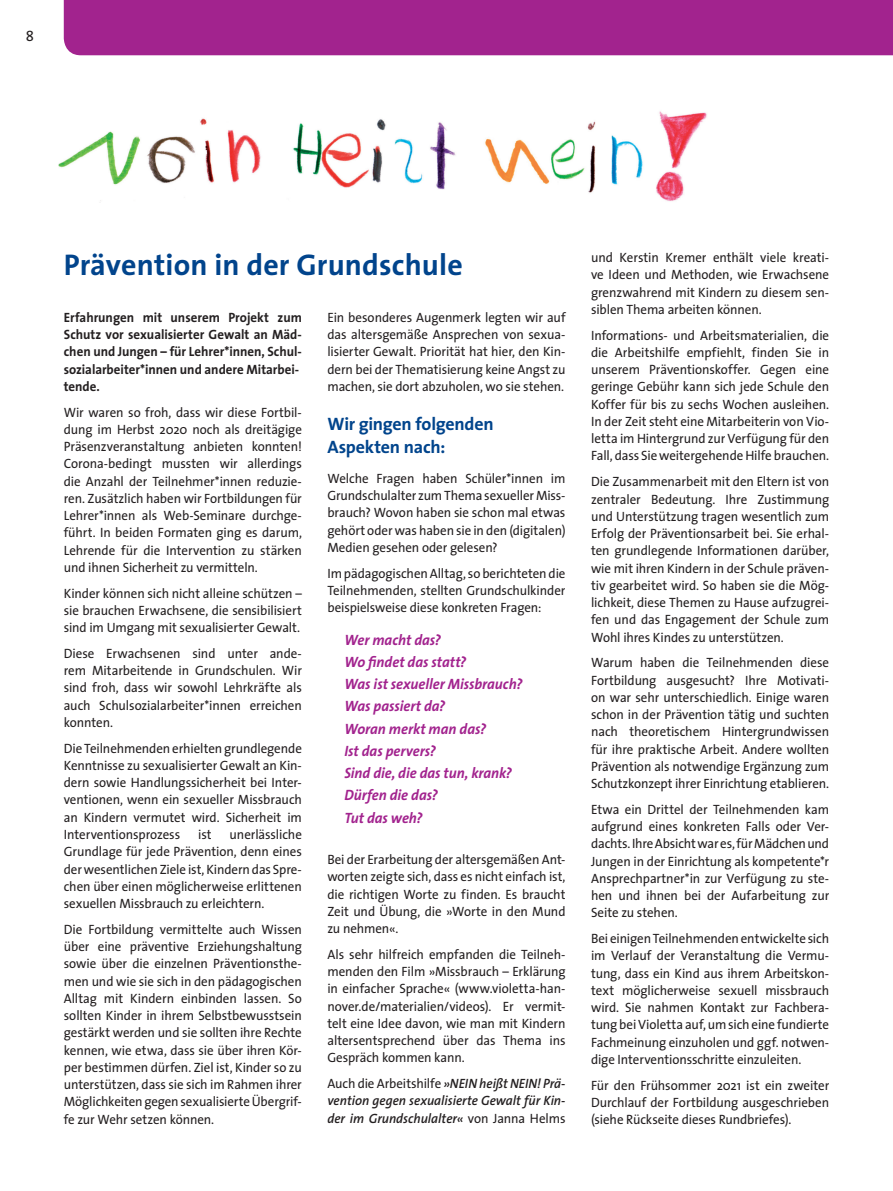
<style>
.page{position:relative;width:893px;height:1191px;background:#fff}
.page>*{position:absolute;margin:0;border:0;box-sizing:border-box;transform-origin:0 0}
.t1{font:700 30px "The Sans";letter-spacing:.005em;color:#01448c}
.t2{font:700 18px/22.5px "The Sans";letter-spacing:-.01em;color:#01448c}
.t3{font:italic 700 15px/22.2px "The Sans";letter-spacing:-.005em;color:#a2238e;scale:.96 1}
.t4{font:15px "The Sans Regular Caps";color:#231f20}
.t5{font:13.5px/17.2px "The Sans";letter-spacing:-.01em;color:#231f20;text-align:justify;scale:.96 1}
.t6{font:700 13.5px/17.2px "The Sans";color:#231f20;scale:.96 1}
.t7{font:italic 600 13.5px/17.2px "The Sans";color:#231f20;text-align:justify;scale:.96 1}
.s1{font-weight:400;font-style:normal}
</style>
<div class="page">
<div style="left:64px;top:0;width:829px;height:55px;background:#a2238e"></div>
<img style="left:58px;top:111px;width:649px;height:90px">
<p class="t4" style="left:26px;top:28px;width:10px">8</p>
<h1 class="t1" style="left:64px;top:239px;width:400px">Prävention in der Grundschule</h1>
<p class="t6" style="left:64px;top:308px;width:250px">Erfahrungen mit unserem Projekt zum Schutz vor sexualisierter Gewalt an Mäd&shy;chen und Jungen – für Lehrer*innen, Schul&shy;sozialarbeiter*innen und andere Mitarbei&shy;tende.</p>
<p class="t5" style="left:64px;top:403px;width:250px">Wir waren so froh, dass wir diese Fortbil&shy;dung im Herbst 2020 noch als dreitägige Präsenzveranstaltung anbieten konnten!<br>Corona-bedingt mussten wir allerdings die Anzahl der Teilnehmer*innen reduzie&shy;ren. Zusätzlich haben wir Fortbildungen für Lehrer*innen als Web-Seminare durchge&shy;führt. In beiden Formaten ging es darum, Lehrende für die Intervention zu stärken und ihnen Sicherheit zu vermitteln.</p>
<p class="t5" style="left:64px;top:584px;width:250px">Kinder können sich nicht alleine schützen – sie brauchen Erwachsene, die sensibilisiert sind im Umgang mit sexualisierter Gewalt.</p>
<p class="t5" style="left:64px;top:644px;width:250px">Diese Erwachsenen sind unter ande&shy;rem Mitarbeitende in Grundschulen. Wir sind froh, dass wir sowohl Lehrkräfte als auch Schulsozialarbeiter*innen erreichen konnten.</p>
<p class="t5" style="left:64px;top:739px;width:250px">Die Teilnehmenden erhielten grundlegende Kenntnisse zu sexualisierter Gewalt an Kin&shy;dern sowie Handlungssicherheit bei Inter&shy;ventionen, wenn ein sexueller Missbrauch an Kindern vermutet wird. Sicherheit im Interventionsprozess</p>
<p class="t5" style="left:327px;top:308px;width:250px">Ein besonderes Augenmerk legten wir auf das altersgemäße Ansprechen von sexua&shy;lisierter Gewalt. Priorität hat hier, den Kin&shy;dern bei der Thematisierung keine Angst zu machen, sie dort abzuholen, wo sie stehen.</p>
<h2 class="t2" style="left:327px;top:412px;width:168px">Wir gingen folgenden<br>Aspekten nach:</h2>
<p class="t5" style="left:327px;top:469px;width:250px">Welche Fragen haben Schüler*innen im Grundschulalter zum Thema sexueller Miss&shy;brauch? Wovon haben sie schon mal etwas gehört oder was haben sie in den (digitalen)<br>Medien gesehen oder gelesen?</p>
<p class="t5" style="left:327px;top:564px;width:250px">Im pädagogischen Alltag, so berichteten die Teilnehmenden, stellten Grundschulkinder beispielsweise diese konkreten Fragen:</p>
<p class="t3" style="left:344px;top:628px;width:187px">Wer macht das?<br>Wo findet das statt?<br>Was ist sexueller Missbrauch?<br>Was passiert da?<br>Woran merkt man das?<br>Ist das pervers?<br>Sind die, die das tun, krank?<br>Dürfen die das?<br>Tut das weh?</p>
<p class="t5" style="left:327px;top:850px;width:250px">Bei der Erarbeitung der altersgemäßen Ant&shy;worten zeigte sich, dass es nicht einfach ist, die richtigen Worte zu finden. Es braucht Zeit und Übung, die »Worte in den Mund zu nehmen«.</p>
<p class="t5" style="left:327px;top:945px;width:250px">Als sehr hilfreich empfanden die Teilneh&shy;menden den Film »Missbrauch – Erklärung in einfacher Sprache« (www.violetta-han&shy;nover.de/materialien/videos). Er vermit&shy;telt eine Idee davon, wie man mit Kindern altersentsprechend über das Thema ins Gespräch kommen kann.</p>
<p class="t7" style="left:327px;top:1074px;width:250px"><span class="s1">Auch die Arbeitshilfe</span> »NEIN heißt NEIN! Prä&shy;vention gegen sexualisierte Gewalt für Kin&shy;der im Grundschulalter« <span class="s1">von Janna Helms</span></p>
<p class="t5" style="left:64px;top:825px;width:250px;text-indent:166px">unerlässliche Grundlage für jede Prävention, denn eines der wesentlichen Ziele ist, Kindern das Spre&shy;chen über einen möglicherweise erlittenen sexuellen Missbrauch zu erleichtern.</p>
<p class="t5" style="left:64px;top:920px;width:250px">Die Fortbildung vermittelte auch Wissen über eine präventive Erziehungshaltung sowie über die einzelnen Präventionsthe&shy;men und wie sie sich in den pädagogischen Alltag mit Kindern einbinden lassen. So sollten Kinder in ihrem Selbstbewusstsein gestärkt werden und sie sollten ihre Rechte kennen, wie etwa, dass sie über ihren Kör&shy;per bestimmen dürfen. Ziel ist, Kinder so zu unterstützen, dass sie sich im Rahmen ihrer Möglichkeiten gegen sexualisierte Übergrif&shy;fe zur Wehr setzen können.</p>
<p class="t5" style="left:198px;top:825px;width:16px">ist</p>
<p class="t5" style="left:591px;top:248px;width:250px">und Kerstin Kremer enthält viele kreati&shy;ve Ideen und Methoden, wie Erwachsene grenzwahrend mit Kindern zu diesem sen&shy;siblen Thema arbeiten können.</p>
<p class="t5" style="left:591px;top:326px;width:250px">Informations- und Arbeitsmaterialien, die die Arbeitshilfe empfiehlt, finden Sie in unserem Präventionskoffer. Gegen eine geringe Gebühr kann sich jede Schule den Koffer für bis zu sechs Wochen ausleihen.<br>In der Zeit steht eine Mitarbeiterin von Vio&shy;letta im Hintergrund zur Verfügung für den Fall, dass Sie weitergehende Hilfe brauchen.</p>
<p class="t5" style="left:591px;top:472px;width:250px">Die Zusammenarbeit mit den Eltern ist von zentraler Bedeutung. Ihre Zustimmung und Unterstützung tragen wesentlich zum Erfolg der Präventionsarbeit bei. Sie erhal&shy;ten grundlegende Informationen darüber, wie mit ihren Kindern in der Schule präven&shy;tiv gearbeitet wird. So haben sie die Mög&shy;lichkeit, diese Themen zu Hause aufzugrei&shy;fen und das Engagement der Schule zum Wohl ihres Kindes zu unterstützen.</p>
<p class="t5" style="left:591px;top:653px;width:250px">Warum haben die Teilnehmenden diese Fortbildung ausgesucht? Ihre Motivati&shy;on war sehr unterschiedlich. Einige waren schon in der Prävention tätig und suchten nach theoretischem Hintergrundwissen für ihre praktische Arbeit. Andere wollten Prävention als notwendige Ergänzung zum Schutzkonzept ihrer Einrichtung etablieren.</p>
<p class="t5" style="left:591px;top:800px;width:250px">Etwa ein Drittel der Teilnehmenden kam aufgrund eines konkreten Falls oder Ver&shy;dachts. Ihre Absicht war es, für Mädchen und Jungen in der Einrichtung als kompetente*r Ansprechpartner*in zur Verfügung zu ste&shy;hen und ihnen bei der Aufarbeitung zur Seite zu stehen.</p>
<p class="t5" style="left:591px;top:929px;width:250px">Bei einigen Teilnehmenden entwickelte sich im Verlauf der Veranstaltung die Vermu&shy;tung, dass ein Kind aus ihrem Arbeitskon&shy;text möglicherweise sexuell missbrauch wird. Sie nahmen Kontakt zur Fachbera&shy;tung bei Violetta auf, um sich eine fundierte Fachmeinung einzuholen und ggf. notwen&shy;dige Interventionsschritte einzuleiten.</p>
<p class="t5" style="left:591px;top:1076px;width:250px">Für den Frühsommer 2021 ist ein zweiter Durchlauf der Fortbildung ausgeschrieben (siehe Rückseite dieses Rundbriefes).</p>
</div>
